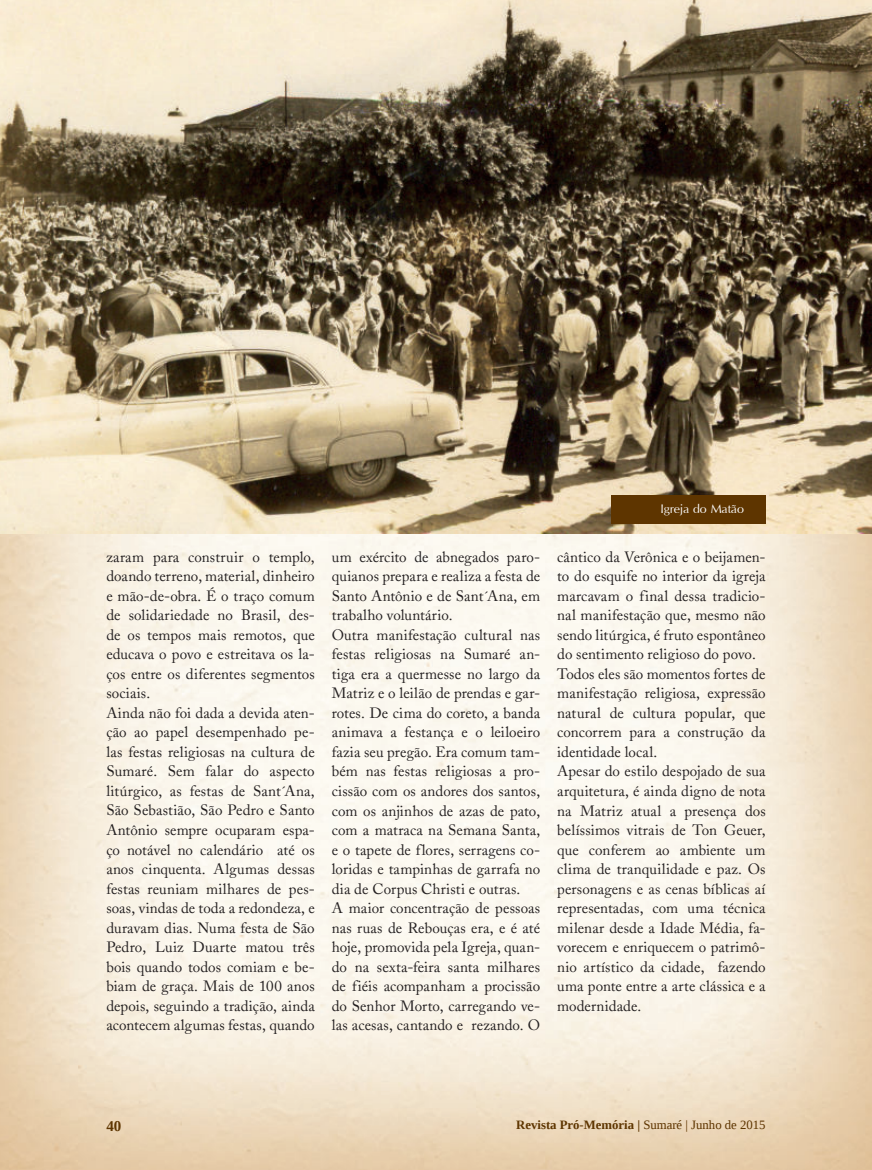
<style>
.page{position:relative;width:872px;height:1170px;background:#fff}
.page>*{position:absolute;margin:0;border:0;box-sizing:border-box;transform-origin:0 0}
.t1{font:19.5px "Iris UPC";letter-spacing:-.01em;color:#fff}
.t2{font:15px/19.5px "Adobe Caslon";letter-spacing:.005em;color:#231f20}
.t3{font:700 15px "Liberation Serif";color:#5e3500}
.t4{font:700 12.75px "Liberation Serif";color:#5e3500}
.s1{font-weight:400}
</style>
<div class="page">
<img style="left:0;top:533px;width:872px;height:636px">
<img style="left:0;top:0;width:872px;height:533px">
<div style="left:611px;top:495px;width:154px;height:28px;background:#5e3500"></div>
<h1 class="t1" style="left:660px;top:501px;width:85px">Igreja do Matão</h1>
<p class="t2" style="left:106px;top:547px;width:210px">zaram para construir o templo, doando terreno, material, dinheiro e mão-de-obra. É o traço comum de solidariedade no Brasil, des&shy;de os tempos mais remotos, que educava o povo e estreitava os la&shy;ços entre os diferentes segmentos sociais.<br>Ainda não foi dada a devida aten&shy;ção ao papel desempenhado pe&shy;las festas religiosas na cultura de<br>Sumaré. Sem falar do aspecto litúrgico, as festas de Sant´Ana,<br>São Sebastião, São Pedro e Santo<br>Antônio sempre ocuparam espa&shy;ço notável no calendário até os anos cinquenta. Algumas dessas festas reuniam milhares de pes&shy;soas, vindas de toda a redondeza, e duravam dias. Numa festa de São<br>Pedro, Luiz Duarte matou três bois quando todos comiam e be&shy;biam de graça. Mais de 100 anos depois, seguindo a tradição, ainda acontecem algumas festas, quando</p>
<p class="t2" style="left:557px;top:547px;width:210px">cântico da Verônica e o beijamen&shy;to do esquife no interior da igreja marcavam o final dessa tradicio&shy;nal manifestação que, mesmo não sendo litúrgica, é fruto espontâneo do sentimento religioso do povo.<br>Todos eles são momentos fortes de manifestação religiosa, expressão natural de cultura popular, que concorrem para a construção da identidade local.<br>Apesar do estilo despojado de sua arquitetura, é ainda digno de nota na Matriz atual a presença dos belíssimos vitrais de Ton Geuer, que conferem ao ambiente um clima de tranquilidade e paz. Os personagens e as cenas bíblicas aí representadas, com uma técnica milenar desde a Idade Média, fa&shy;vorecem e enriquecem o patrimô&shy;nio artístico da cidade, fazendo uma ponte entre a arte clássica e a modernidade.</p>
<p class="t2" style="left:332px;top:547px;width:210px">um exército de abnegados paro&shy;quianos prepara e realiza a festa de<br>Santo Antônio e de Sant´Ana, em trabalho voluntário.<br>Outra manifestação cultural nas festas religiosas na Sumaré an&shy;tiga era a quermesse no largo da<br>Matriz e o leilão de prendas e gar&shy;rotes. De cima do coreto, a banda animava a festança e o leiloeiro fazia seu pregão. Era comum tam&shy;bém nas festas religiosas a pro&shy;cissão com os andores dos santos, com os anjinhos de azas de pato, com a matraca na Semana Santa, e o tapete de flores, serragens co&shy;loridas e tampinhas de garrafa no dia de Corpus Christi e outras.<br>A maior concentração de pessoas nas ruas de Rebouças era, e é até hoje, promovida pela Igreja, quan&shy;do na sexta-feira santa milhares de fiéis acompanham a procissão do Senhor Morto, carregando ve&shy;las acesas, cantando e rezando. O</p>
<p class="t3" style="left:106px;top:1120px;width:17px">40</p>
<p class="t4" style="left:516px;top:1120px;width:251px">Revista Pró-Memória | <span class="s1">Sumaré | Junho de 2015</span></p>
</div>
